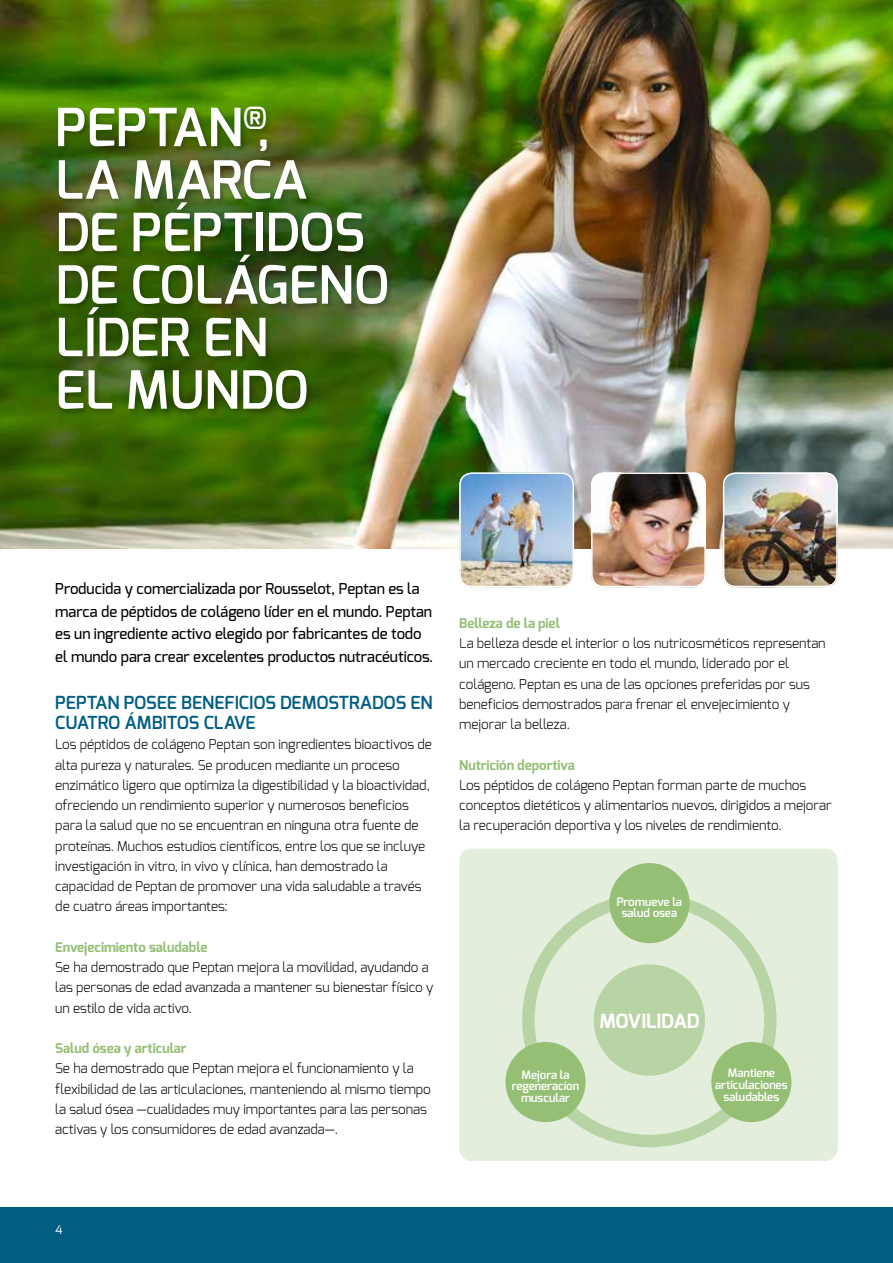
<style>
.page{position:relative;width:893px;height:1263px;background:#fff}
.page>*{position:absolute;margin:0;border:0;box-sizing:border-box;transform-origin:0 0}
.t1{font:600 52.5px/52.5px "Exo";letter-spacing:-.005em;color:#fff}
.t2{font:700 19.5px "Exo";letter-spacing:-.005em;color:#fff}
.t3{font:600 18px/20.2px "Exo";letter-spacing:-.005em;color:#005e83}
.t4{font:500 15px/22.5px "Exo";letter-spacing:-.005em;color:#000}
.t5{font:300 13.5px/20.2px "Exo";letter-spacing:-.005em;color:#000}
.t6{font:700 13.5px "Exo";letter-spacing:-.005em;color:#96bf76}
.t7{font:12px "Exo";color:#fff}
.t8{font:600 11.7px/11.7px "Exo";letter-spacing:-.005em;color:#fff;text-align:center}
</style>
<div class="page">
<div style="left:459px;top:848px;width:379px;height:313px;background:#e4eedc;border-radius:13px"></div>
<div style="left:522px;top:893px;width:254px;height:254px;border:12px solid #96bf76;border-radius:50%"></div>
<div style="left:594px;top:964px;width:111px;height:112px;background:#b9d4a4;border-radius:50%"></div>
<div style="left:711px;top:1042px;width:80px;height:80px;background:#96bf76;border-radius:50%"></div>
<div style="left:505px;top:1042px;width:81px;height:80px;background:#96bf76;border-radius:50%"></div>
<div style="left:609px;top:863px;width:80px;height:80px;background:#96bf76;border-radius:50%"></div>
<div style="left:0;top:1208px;width:893px;height:55px;background:#005e83"></div>
<img style="left:0;top:0;width:893px;height:549px">
<img style="left:459px;top:472px;width:115px;height:115px">
<div style="left:459px;top:472px;width:115px;height:115px;border:2px solid #fff;border-radius:12px"></div>
<img style="left:723px;top:472px;width:115px;height:115px">
<div style="left:723px;top:472px;width:115px;height:115px;border:2px solid #fff;border-radius:12px"></div>
<img style="left:591px;top:472px;width:115px;height:115px">
<div style="left:591px;top:472px;width:115px;height:115px;border:2px solid #fff;border-radius:12px"></div>
<div style="left:56px;top:105px;width:339px;height:312px;background:#000;opacity:.25"></div>
<h1 class="t1" style="left:55px;top:101px;width:335px">PEPTAN<sup>®</sup>,<br>LA MARCA<br>DE PÉPTIDOS<br>DE COLÁGENO<br>LÍDER EN<br>EL MUNDO</h1>
<p class="t4" style="left:55px;top:577px;width:379px">Producida y comercializada por Rousselot, Peptan es la marca de péptidos de colágeno líder en el mundo. Peptan es un ingrediente activo elegido por fabricantes de todo el mundo para crear excelentes productos nutracéuticos.</p>
<h3 class="t3" style="left:55px;top:692px;width:379px">PEPTAN POSEE BENEFICIOS DEMOSTRADOS EN<br>CUATRO ÁMBITOS CLAVE</h3>
<p class="t5" style="left:55px;top:734px;width:378px">Los péptidos de colágeno Peptan son ingredientes bioactivos de alta pureza y naturales. Se producen mediante un proceso enzimático ligero que optimiza la digestibilidad y la bioactividad, ofreciendo un rendimiento superior y numerosos beneficios para la salud que no se encuentran en ninguna otra fuente de proteínas. Muchos estudios científicos, entre los que se incluye investigación in vitro, in vivo y clínica, han demostrado la capacidad de Peptan de promover una vida saludable a través de cuatro áreas importantes:</p>
<p class="t6" style="left:55px;top:938px;width:154px">Envejecimiento saludable</p>
<p class="t5" style="left:55px;top:957px;width:380px">Se ha demostrado que Peptan mejora la movilidad, ayudando a las personas de edad avanzada a mantener su bienestar físico y un estilo de vida activo.</p>
<p class="t6" style="left:55px;top:1039px;width:133px">Salud ósea y articular</p>
<p class="t5" style="left:55px;top:1058px;width:377px">Se ha demostrado que Peptan mejora el funcionamiento y la flexibilidad de las articulaciones, manteniendo al mismo tiempo la salud ósea —cualidades muy importantes para las personas activas y los consumidores de edad avanzada—.</p>
<p class="t6" style="left:459px;top:614px;width:102px">Belleza de la piel</p>
<p class="t5" style="left:459px;top:633px;width:368px">La belleza desde el interior o los nutricosméticos representan un mercado creciente en todo el mundo, liderado por el colágeno. Peptan es una de las opciones preferidas por sus beneficios demostrados para frenar el envejecimiento y mejorar la belleza.</p>
<p class="t6" style="left:459px;top:756px;width:117px">Nutrición deportiva</p>
<p class="t5" style="left:459px;top:775px;width:374px">Los péptidos de colágeno Peptan forman parte de muchos conceptos dietéticos y alimentarios nuevos, dirigidos a mejorar la recuperación deportiva y los niveles de rendimiento.</p>
<p class="t8" style="left:617px;top:895px;width:67px">Promueve la salud osea</p>
<p class="t8" style="left:512px;top:1068px;width:69px">Mejora la regeneracíon muscular</p>
<h2 class="t2" style="left:599px;top:1009px;width:102px">MOVILIDAD</h2>
<p class="t8" style="left:715px;top:1067px;width:74px">Mantiene articulaciones saludables</p>
<p class="t7" style="left:55px;top:1222px;width:9px">4</p>
</div>
